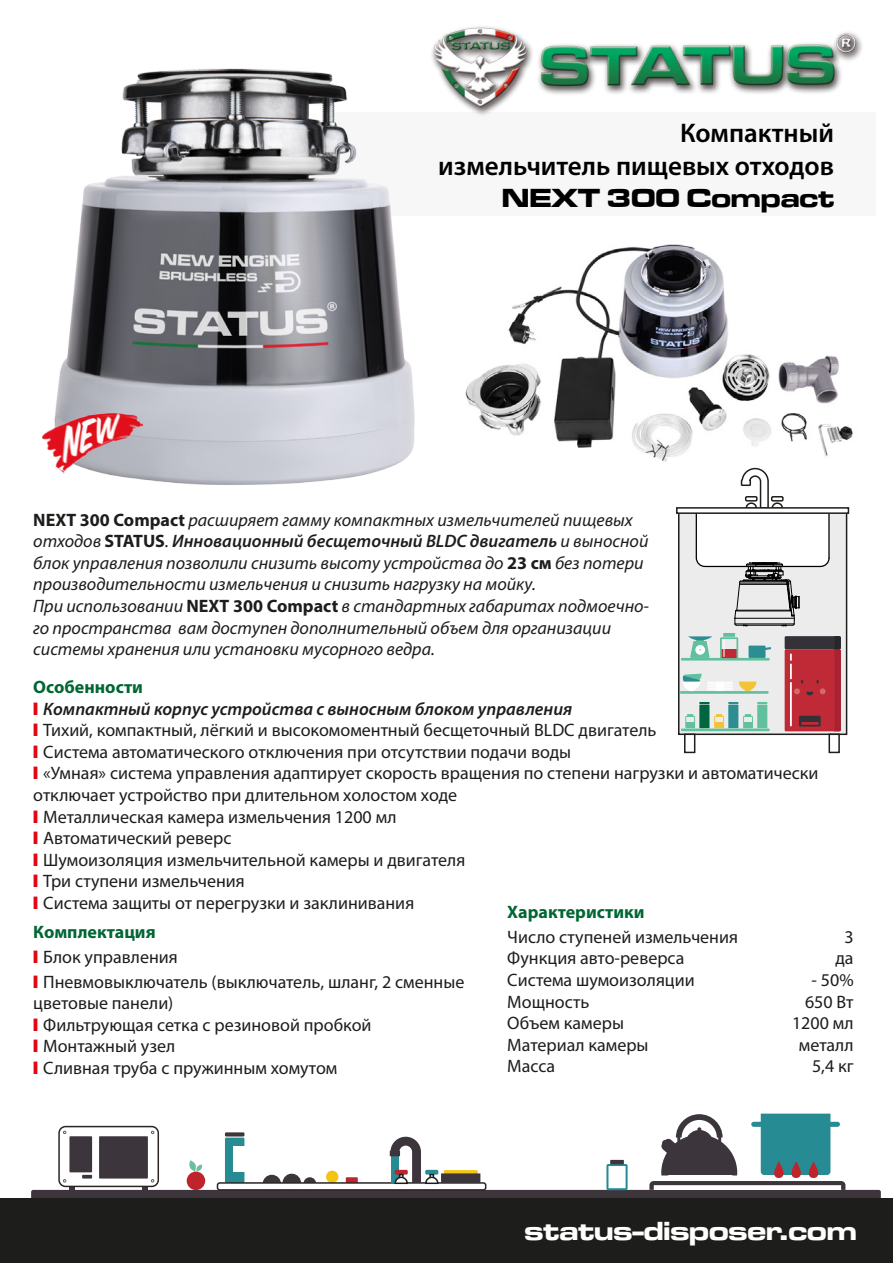
<style>
.page{position:relative;width:893px;height:1263px;background:#fff}
.page>*{position:absolute;margin:0;border:0;box-sizing:border-box;transform-origin:0 0}
.t1{font:600 27px/32.4px "Myriad Pro";color:#000;text-align:right}
.t2{font:27px "Microgramma DEE Bold Exte";color:#fff}
.t3{font:27px "Microgramma DEE Bold Exte";color:#000}
.t4{font:18px/21.6px "Myriad Pro";color:#1d1d1b}
.t5{font:italic 18px/21.6px "Myriad Pro";color:#1d1d1b}
.t6{font:italic 600 18px "Myriad Pro";color:#1d1d1b}
.t7{font:700 18px "Myriad Pro";color:#063}
.s1{font-weight:700;font-style:normal}
.s2{font-weight:600}
</style>
<div class="page">
<div style="left:302px;top:112px;width:574px;height:103px;background:#f5f5f5"></div>
<img style="left:55px;top:68px;width:360px;height:417px">
<img style="left:413px;top:26px;width:449px;height:102px">
<div style="left:31px;top:1190px;width:850px;height:10px;background:#3c353c;border-radius:2px"></div>
<svg style="left:649px;top:1181px;width:196px;height:9px"></svg>
<div style="left:58px;top:1126px;width:101px;height:61px;border:2px solid #2b2523;border-radius:7px"></div>
<div style="left:99px;top:1136px;width:49px;height:42px;background:#3c353c"></div>
<svg style="left:63px;top:1130px;width:4px;height:4px"></svg>
<svg style="left:151px;top:1130px;width:4px;height:4px"></svg>
<svg style="left:63px;top:1179px;width:12px;height:11px"></svg>
<svg style="left:142px;top:1179px;width:13px;height:11px"></svg>
<div style="left:69px;top:1136px;width:23px;height:36px;background:#3c353c"></div>
<svg style="left:82px;top:1175px;width:10px;height:3px"></svg>
<div style="left:187px;top:1171px;width:18px;height:19px;background:#bf242c;border-radius:50%"></div>
<svg style="left:189px;top:1160px;width:13px;height:11px"></svg>
<div style="left:225px;top:1137px;width:19px;height:46px;background:#278b94"></div>
<div style="left:233px;top:1146px;width:11px;height:26px;background:#fff"></div>
<svg style="left:225px;top:1132px;width:19px;height:4px"></svg>
<div style="left:326px;top:1170px;width:12px;height:13px;background:#f3c511;border-radius:50%"></div>
<svg style="left:281px;top:1173px;width:21px;height:18px"></svg>
<div style="left:263px;top:1175px;width:18px;height:18px;background:#3c353c;border-radius:50%"></div>
<svg style="left:303px;top:1177px;width:13px;height:13px"></svg>
<div style="left:346px;top:1177px;width:12px;height:11px;background:#bf242c"></div>
<svg style="left:217px;top:1182px;width:269px;height:8px"></svg>
<svg style="left:390px;top:1137px;width:90px;height:48px"></svg>
<svg style="left:606px;top:1164px;width:22px;height:26px"></svg>
<hr style="left:610px;top:1160px;width:14px;height:4px;background:#3c353c">
<svg style="left:661px;top:1114px;width:76px;height:61px"></svg>
<svg style="left:751px;top:1113px;width:89px;height:62px"></svg>
<svg style="left:791px;top:1161px;width:10px;height:17px"></svg>
<svg style="left:809px;top:1161px;width:9px;height:17px"></svg>
<svg style="left:774px;top:1161px;width:10px;height:17px"></svg>
<div style="left:0;top:1199px;width:893px;height:64px;background:#1d1d1b"></div>
<img style="left:42px;top:413px;width:101px;height:61px">
<img style="left:465px;top:244px;width:388px;height:218px">
<div style="left:678px;top:510px;width:169px;height:225px;background:#ececec;border:2px solid #1d1d1b"></div>
<div style="left:684px;top:733px;width:11px;height:20px;background:#fff;border:2px solid #1d1d1b"></div>
<div style="left:828px;top:733px;width:12px;height:20px;background:#fff;border:2px solid #1d1d1b"></div>
<svg style="left:676px;top:507px;width:173px;height:7px"></svg>
<div style="left:785px;top:649px;width:55px;height:82px;background:#bf2a36"></div>
<div style="left:785px;top:636px;width:55px;height:13px;background:#343139"></div>
<svg style="left:833px;top:636px;width:8px;height:95px"></svg>
<svg style="left:790px;top:653px;width:36px;height:73px"></svg>
<hr style="left:680px;top:691px;width:89px;height:3px;background:#61c19e">
<hr style="left:681px;top:658px;width:89px;height:2px;background:#61c19e">
<svg style="left:688px;top:636px;width:24px;height:22px"></svg>
<svg style="left:723px;top:633px;width:12px;height:4px"></svg>
<svg style="left:720px;top:637px;width:18px;height:22px"></svg>
<div style="left:748px;top:645px;width:17px;height:13px;background:#2c8e93"></div>
<svg style="left:765px;top:647px;width:6px;height:4px"></svg>
<svg style="left:682px;top:673px;width:51px;height:18px"></svg>
<svg style="left:739px;top:682px;width:17px;height:9px"></svg>
<hr style="left:681px;top:728px;width:89px;height:3px;background:#61c19e">
<svg style="left:685px;top:714px;width:10px;height:14px"></svg>
<div style="left:699px;top:705px;width:10px;height:23px;background:#00663f"></div>
<svg style="left:699px;top:702px;width:10px;height:2px"></svg>
<svg style="left:714px;top:714px;width:10px;height:14px"></svg>
<div style="left:728px;top:705px;width:10px;height:23px;background:#2c8e93"></div>
<svg style="left:728px;top:702px;width:10px;height:2px"></svg>
<svg style="left:743px;top:714px;width:10px;height:14px"></svg>
<div style="left:757px;top:705px;width:10px;height:23px;background:#61c19e"></div>
<svg style="left:757px;top:702px;width:10px;height:2px"></svg>
<svg style="left:695px;top:467px;width:135px;height:159px"></svg>
<h1 class="t1" style="left:438px;top:116px;width:397px">Компактный<br>измельчитель пищевых отходов</h1>
<h1 class="t3" style="left:502px;top:180px;width:334px">NEXT 300 Compact</h1>
<p class="t5" style="left:33px;top:508px;width:617px"><span class="s1">NEXT 300 Compact</span> расширяет гамму компактных измельчителей пищевых отходов <span class="s1">STATUS</span>. <span class="s2">Инновационный бесщеточный BLDC двигатель</span> и выносной блок управления позволили снизить высоту устройства до <span class="s1">23 см</span> без потери производительности измельчения и снизить нагрузку на мойку.<br>При использовании <span class="s1">NEXT 300 Compact</span> в стандартных габаритах подмоечно&shy;го пространства вам доступен дополнительный объем для организации системы хранения или установки мусорного ведра.</p>
<p class="t7" style="left:33px;top:675px;width:111px">Особенности</p>
<p class="t6" style="left:43px;top:697px;width:530px">Компактный корпус устройства с выносным блоком управления</p>
<p class="t4" style="left:43px;top:719px;width:615px">Тихий, компактный, лёгкий и высокомоментный бесщеточный BLDC двигатель</p>
<p class="t4" style="left:43px;top:741px;width:529px">Система автоматического отключения при отсутствии подачи воды</p>
<p class="t4" style="left:43px;top:762px;width:777px">«Умная» система управления адаптирует скорость вращения по степени нагрузки и автоматически</p>
<p class="t4" style="left:33px;top:784px;width:425px">отключает устройство при длительном холостом ходе</p>
<p class="t4" style="left:43px;top:805px;width:355px">Металлическая камера измельчения 1200 мл</p>
<p class="t4" style="left:43px;top:827px;width:190px">Автоматический реверс</p>
<p class="t4" style="left:43px;top:849px;width:424px">Шумоизоляция измельчительной камеры и двигателя</p>
<p class="t4" style="left:43px;top:870px;width:203px">Три ступени измельчения</p>
<p class="t4" style="left:43px;top:892px;width:372px">Система защиты от перегрузки и заклинивания</p>
<p class="t7" style="left:507px;top:900px;width:139px">Характеристики</p>
<p class="t4" style="left:507px;top:926px;width:232px">Число ступеней измельчения<br>Функция авто-реверса<br>Система шумоизоляции<br>Мощность<br>Объем камеры<br>Материал камеры<br>Масса</p>
<p class="t4" style="left:835px;top:926px;width:20px;text-align:center">3 да</p>
<p class="t7" style="left:33px;top:921px;width:124px">Комплектация</p>
<p class="t4" style="left:43px;top:944px;width:423px;line-height:24.6px">Блок управления<br>Пневмовыключатель (выключатель, шланг, 2 сменные</p>
<p class="t4" style="left:43px;top:992px;width:330px;text-indent:-10px">цветовые панели)<br>Фильтрующая сетка с резиновой пробкой<br>Монтажный узел<br>Сливная труба с пружинным хомутом</p>
<p class="t4" style="left:792px;top:969px;width:63px;text-align:right">- 50%<br>650 Вт<br>1200 мл металл<br>5,4 кг</p>
<h1 class="t2" style="left:525px;top:1213px;width:334px">status-disposer.com</h1>
</div>
